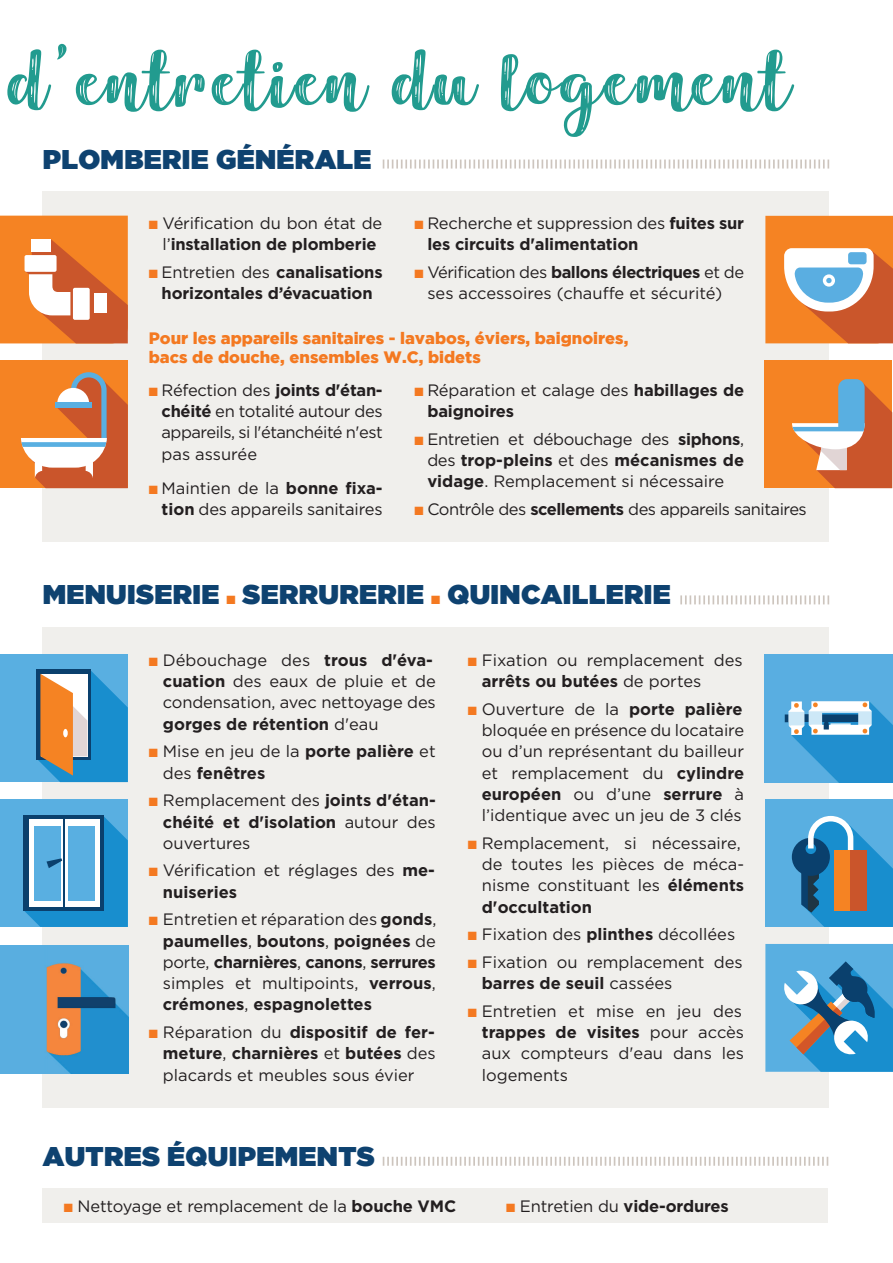
<style>
.page{position:relative;width:893px;height:1263px;background:#fff}
.page>*{position:absolute;margin:0;border:0;box-sizing:border-box;transform-origin:0 0}
.t1{font:72px "Harmonious Calendar";letter-spacing:.04em;color:#229b8f;scale:1.1 1}
.t2{font:27px "Gotham Ultra";letter-spacing:.015em;color:#0e4270}
.t3{font:16.5px/21.3px "Gotham";color:#231f20}
.t4{font:700 16.5px/21.3px "Gotham";letter-spacing:-.01em;color:#231f20}
.t5{font:900 16.5px/19.2px "Gotham";color:#f47921}
.t6{font:16.5px "Gotham";letter-spacing:-.03em;color:#231f20}
.t7{font:13.5px/14.9px "Gotham";letter-spacing:-.01em;color:#231f20}
.s1{color:#f47921}
.s2{font-weight:700}
.s3{font-weight:400}
</style>
<div class="page">
<div style="left:43px;top:191px;width:786px;height:351px;background:#f0efec"></div>
<svg style="left:383px;top:160px;width:446px;height:9px"></svg>
<div style="left:764px;top:360px;width:128px;height:128px;background:#f58323"></div>
<svg style="left:792px;top:379px;width:100px;height:109px"></svg>
<div style="left:0;top:360px;width:128px;height:128px;background:#f58323"></div>
<svg style="left:21px;top:372px;width:107px;height:116px"></svg>
<svg style="left:765px;top:216px;width:128px;height:127px;background:#d99564"></svg>
<svg style="left:0;top:216px;width:128px;height:127px;background:#ea8138"></svg>
<div style="left:25px;top:255px;width:32px;height:17px;background:#fff;border-radius:2px"></div>
<div style="left:73px;top:288px;width:17px;height:32px;background:#fff;border-radius:2px"></div>
<div style="left:32px;top:239px;width:19px;height:12px;background:#fff"></div>
<div style="left:94px;top:293px;width:12px;height:20px;background:#fff"></div>
<div style="left:43px;top:627px;width:786px;height:481px;background:#f0efec"></div>
<svg style="left:680px;top:595px;width:149px;height:9px"></svg>
<img style="left:0;top:945px;width:129px;height:129px">
<img style="left:764px;top:654px;width:129px;height:129px">
<div style="left:765px;top:799px;width:128px;height:128px;background:#59afe1"></div>
<svg style="left:792px;top:816px;width:101px;height:111px"></svg>
<div style="left:834px;top:850px;width:33px;height:60px;background:#f58323"></div>
<div style="left:851px;top:850px;width:16px;height:60px;background:#ca552b"></div>
<div style="left:0;top:654px;width:128px;height:128px;background:#59afe1"></div>
<svg style="left:37px;top:669px;width:91px;height:113px;background:#7796a0"></svg>
<div style="left:63px;top:729px;width:5px;height:8px;background:#fff;border-radius:50%"></div>
<div style="left:0;top:799px;width:128px;height:128px;background:#59afe1"></div>
<svg style="left:24px;top:815px;width:104px;height:112px"></svg>
<div style="left:765px;top:944px;width:128px;height:128px;background:#59afe1"></div>
<svg style="left:783px;top:961px;width:110px;height:111px"></svg>
<div style="left:43px;top:1188px;width:785px;height:34px;background:#f0efec"></div>
<svg style="left:383px;top:1157px;width:445px;height:9px"></svg>
<h1 class="t1" style="left:9px;top:30px;width:712px">d’entretien du logement</h1>
<h2 class="t2" style="left:43px;top:143px;width:330px">PLOMBERIE GÉNÉRALE</h2>
<p class="t3" style="left:149px;top:212px;width:235px;text-align:center"><span class="s1">■</span> Vérification du bon état de l’<span class="s2">installation de plomberie</span></p>
<p class="t4" style="left:149px;top:261px;width:235px;text-align:center"><span class="s1">■</span> <span class="s3">Entretien des</span> canalisations horizontales d’évacuation</p>
<p class="t4" style="left:427px;top:212px;width:318px;text-indent:-13px"><span class="s1">■</span> <span class="s3">Recherche et suppression des</span> fuites sur les circuits d'alimentation</p>
<p class="t3" style="left:415px;top:261px;width:331px;text-align:center"><span class="s1">■</span> Vérification des <span class="s2">ballons électriques</span> et de ses accessoires (chauffe et sécurité)</p>
<p class="t5" style="left:149px;top:328px;width:481px">Pour les appareils sanitaires - lavabos, éviers, baignoires, bacs de douche, ensembles W.C, bidets</p>
<p class="t3" style="left:162px;top:379px;width:223px;text-align:justify;text-indent:-13px"><span class="s1">■</span> Réfection des <span class="s2">joints d'étan&shy;chéité</span> en totalité autour des appareils, si l'étanchéité n'est pas assurée</p>
<p class="t3" style="left:149px;top:477px;width:235px;text-align:right"><span class="s1">■</span> Maintien de la <span class="s2">bonne fixa&shy;tion</span> des appareils sanitaires</p>
<p class="t4" style="left:427px;top:379px;width:318px;text-indent:-13px"><span class="s1">■</span> <span class="s3">Réparation et calage des</span> habillages de baignoires</p>
<p class="t3" style="left:427px;top:428px;width:318px;text-align:justify;text-indent:-13px"><span class="s1">■</span> Entretien et débouchage des <span class="s2">siphons</span>, des <span class="s2">trop-pleins</span> et des <span class="s2">mécanismes de vidage</span>. Remplacement si nécessaire</p>
<p class="t6" style="left:415px;top:499px;width:394px"><span class="s1">■</span> Contrôle des <span class="s2">scellements</span> des appareils sanitaires</p>
<h2 class="t2" style="left:43px;top:579px;width:629px">MENUISERIE <span class="s1">■</span> SERRURERIE <span class="s1">■</span> QUINCAILLERIE</h2>
<p class="t3" style="left:163px;top:649px;width:274px;text-indent:-14px"><span class="s1">■</span> Débouchage des <span class="s2">trous d'éva&shy;cuation</span> des eaux de pluie et de condensation, avec nettoyage des <span class="s2">gorges de rétention</span> d'eau</p>
<p class="t4" style="left:163px;top:741px;width:274px;text-indent:-14px"><span class="s1">■</span> <span class="s3">Mise en jeu de la</span> porte palière <span class="s3">et des</span> fenêtres</p>
<p class="t3" style="left:163px;top:789px;width:274px;text-align:justify;text-indent:-14px"><span class="s1">■</span> Remplacement des <span class="s2">joints d'étan&shy;chéité et d'isolation</span> autour des ouvertures</p>
<p class="t3" style="left:163px;top:860px;width:274px;text-indent:-14px"><span class="s1">■</span> Vérification et réglages des <span class="s2">me&shy;nuiseries</span></p>
<p class="t4" style="left:163px;top:909px;width:275px;text-align:justify;text-indent:-14px"><span class="s1">■</span> <span class="s3">Entretien et réparation des</span> gonds<span class="s3">, </span>paumelles<span class="s3">,</span> boutons<span class="s3">,</span> poignées <span class="s3">de porte,</span> charnières<span class="s3">,</span> canons<span class="s3">,</span> serrures <span class="s3">simples et multipoints,</span> verrous<span class="s3">, </span>crémones<span class="s3">,</span> espagnolettes</p>
<p class="t3" style="left:163px;top:1021px;width:274px;text-align:justify;text-indent:-14px"><span class="s1">■</span> Réparation du <span class="s2">dispositif de fer&shy;meture</span>, <span class="s2">charnières</span> et <span class="s2">butées</span> des placards et meubles sous évier</p>
<p class="t3" style="left:482px;top:649px;width:262px;text-indent:-14px"><span class="s1">■</span> Fixation ou remplacement des <span class="s2">arrêts ou butées</span> de portes</p>
<p class="t3" style="left:482px;top:698px;width:264px;text-align:justify;text-indent:-14px"><span class="s1">■</span> Ouverture de la <span class="s2">porte palière </span>bloquée en présence du locataire ou d’un représentant du bailleur et remplacement du <span class="s2">cylindre européen</span> ou d’une <span class="s2">serrure</span> à l’identique avec un jeu de 3 clés</p>
<p class="t3" style="left:482px;top:832px;width:264px;text-indent:-14px"><span class="s1">■</span> Remplacement, si nécessaire, de toutes les pièces de méca&shy;nisme constituant les <span class="s2">éléments d'occultation</span></p>
<p class="t3" style="left:468px;top:923px;width:269px"><span class="s1">■</span> Fixation des <span class="s2">plinthes</span> décollées</p>
<p class="t3" style="left:482px;top:951px;width:262px;text-indent:-14px"><span class="s1">■</span> Fixation ou remplacement des <span class="s2">barres de seuil</span> cassées</p>
<p class="t3" style="left:482px;top:1000px;width:264px;text-indent:-14px"><span class="s1">■</span> Entretien et mise en jeu des <span class="s2">trappes de visites</span> pour accès aux compteurs d'eau dans les logements</p>
<p class="t7" style="left:480px;top:1005px;width:205px;text-indent:-10px">* Pour le détail des prestations, veuillez-vous référer au contrat</p>
<h2 class="t2" style="left:43px;top:1140px;width:334px">AUTRES ÉQUIPEMENTS</h2>
<p class="t3" style="left:64px;top:1195px;width:394px"><span class="s1">■</span> Nettoyage et remplacement de la <span class="s2">bouche VMC</span></p>
<p class="t4" style="left:506px;top:1195px;width:224px"><span class="s1">■</span> <span class="s3">Entretien du</span> vide-ordures</p>
</div>
